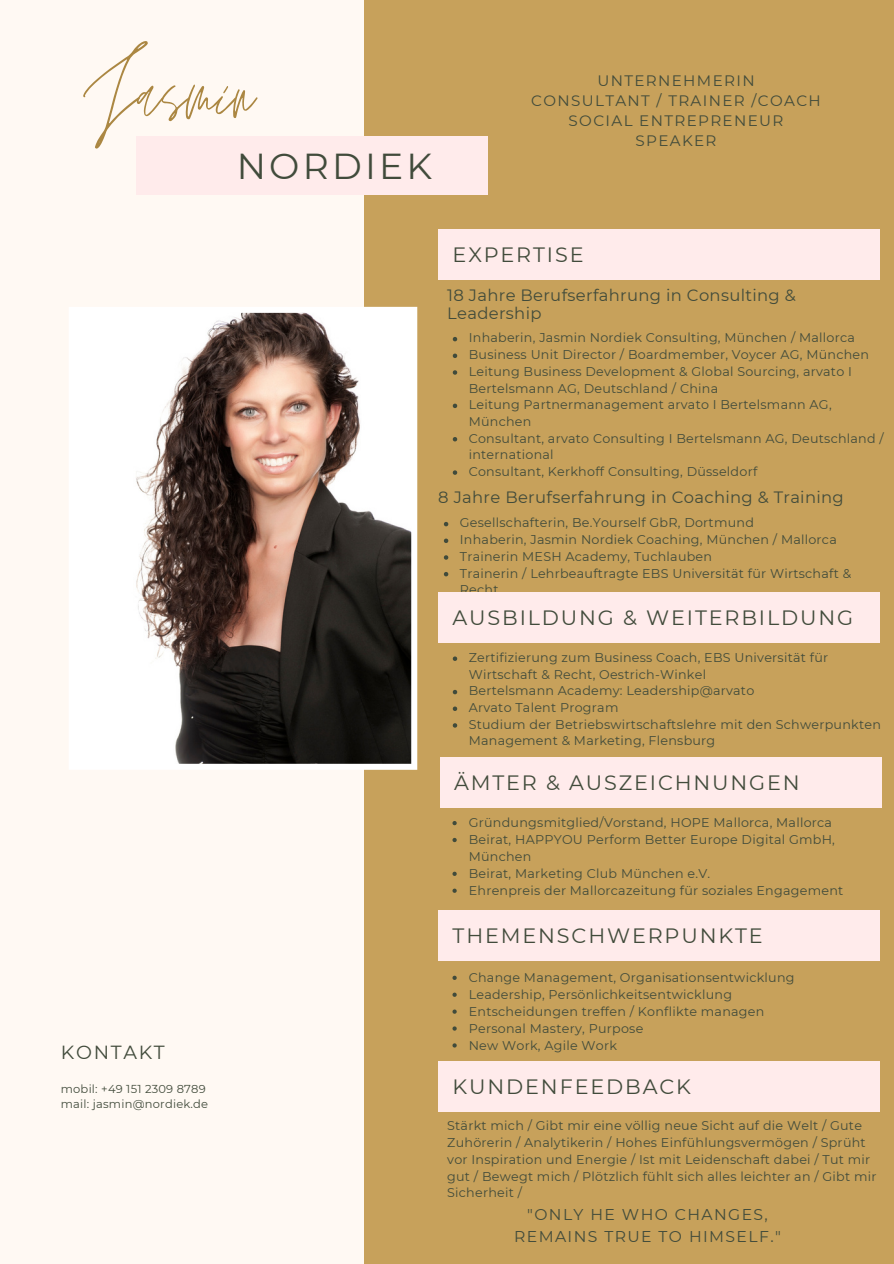
<style>
.page{position:relative;width:894px;height:1264px;background:#fff}
.page>*{position:absolute;margin:0;border:0;box-sizing:border-box;transform-origin:0 0}
.t1{font:106.35px "Jonathan";color:#ab8742}
.t2{font:36px "Montserrat";letter-spacing:.09em;color:#414b3b}
.t3{font:20.7px "Montserrat";letter-spacing:.09em;color:#414b3b}
.t4{font:19.05px "Montserrat";letter-spacing:.09em;color:#414b3b}
.t5{font:16.35px/18.8px "Montserrat";letter-spacing:.02em;color:#414b3b}
.t6{font:15.6px "Montserrat";letter-spacing:.09em;color:#414b3b}
.t7{font:15.15px "Montserrat";letter-spacing:.09em;color:#414b3b}
.t8{font:12.6px/16.6px "Montserrat";letter-spacing:.02em;color:#414b3b}
.t9{font:11.55px "Montserrat";letter-spacing:.02em;color:#414b3b}
</style>
<div class="page">
<div style="left:0;top:0;width:893px;height:1263px;background:#fff9f3"></div>
<div style="left:364px;top:0;width:529px;height:1263px;background:#c7a15b"></div>
<svg style="left:69px;top:307px;width:348px;height:462px"></svg>
<div style="left:136px;top:137px;width:351px;height:58px;background:#ffebeb"></div>
<div style="left:438px;top:229px;width:441px;height:51px;background:#ffebeb"></div>
<svg style="left:452px;top:337px;width:5px;height:4px"></svg>
<svg style="left:452px;top:353px;width:5px;height:5px"></svg>
<svg style="left:452px;top:370px;width:5px;height:5px"></svg>
<svg style="left:452px;top:403px;width:5px;height:5px"></svg>
<svg style="left:452px;top:437px;width:5px;height:4px"></svg>
<svg style="left:452px;top:470px;width:5px;height:5px"></svg>
<svg style="left:443px;top:522px;width:5px;height:4px"></svg>
<svg style="left:443px;top:538px;width:5px;height:5px"></svg>
<svg style="left:443px;top:555px;width:5px;height:4px"></svg>
<svg style="left:443px;top:572px;width:5px;height:4px"></svg>
<div style="left:438px;top:592px;width:441px;height:51px;background:#ffebeb"></div>
<svg style="left:452px;top:656px;width:5px;height:5px"></svg>
<svg style="left:452px;top:690px;width:5px;height:4px"></svg>
<svg style="left:452px;top:706px;width:5px;height:5px"></svg>
<svg style="left:452px;top:723px;width:5px;height:4px"></svg>
<div style="left:438px;top:910px;width:441px;height:51px;background:#ffebeb"></div>
<svg style="left:452px;top:975px;width:4px;height:4px"></svg>
<svg style="left:452px;top:992px;width:4px;height:4px"></svg>
<svg style="left:452px;top:1009px;width:4px;height:4px"></svg>
<svg style="left:452px;top:1026px;width:4px;height:4px"></svg>
<svg style="left:452px;top:1043px;width:4px;height:4px"></svg>
<div style="left:438px;top:1061px;width:441px;height:50px;background:#ffebeb"></div>
<div style="left:439px;top:757px;width:442px;height:50px;background:#ffebeb"></div>
<svg style="left:452px;top:821px;width:4px;height:4px"></svg>
<svg style="left:452px;top:837px;width:4px;height:5px"></svg>
<svg style="left:452px;top:871px;width:4px;height:5px"></svg>
<svg style="left:452px;top:888px;width:4px;height:4px"></svg>
<p class="t1" style="left:83px;top:36px;width:173px">Jasmin</p>
<p class="t2" style="left:236px;top:144px;width:197px">NORDIEK</p>
<p class="t7" style="left:597px;top:71px;width:159px">UNTERNEHMERIN</p>
<p class="t7" style="left:531px;top:91px;width:291px">CONSULTANT / TRAINER /COACH</p>
<p class="t7" style="left:568px;top:111px;width:216px">SOCIAL ENTREPRENEUR</p>
<p class="t7" style="left:635px;top:132px;width:82px">SPEAKER</p>
<p class="t3" style="left:452px;top:242px;width:132px">EXPERTISE</p>
<p class="t5" style="left:447px;top:285px;width:350px">18 Jahre Berufserfahrung in Consulting &amp;<br>Leadership</p>
<p class="t8" style="left:468px;top:329px;width:387px">Inhaberin, Jasmin Nordiek Consulting, München / Mallorca</p>
<p class="t8" style="left:468px;top:346px;width:402px">Business Unit Director / Boardmember, Voycer AG, München</p>
<p class="t8" style="left:468px;top:363px;width:384px">Leitung Business Development &amp; Global Sourcing, arvato I<br>Bertelsmann AG, Deutschland / China</p>
<p class="t8" style="left:468px;top:396px;width:364px">Leitung Partnermanagement arvato I Bertelsmann AG,<br>München</p>
<p class="t8" style="left:468px;top:430px;width:416px">Consultant, arvato Consulting I Bertelsmann AG, Deutschland / international</p>
<p class="t8" style="left:468px;top:463px;width:290px">Consultant, Kerkhoff Consulting, Düsseldorf</p>
<p class="t5" style="left:438px;top:487px;width:407px">8 Jahre Berufserfahrung in Coaching &amp; Training</p>
<p class="t8" style="left:459px;top:514px;width:295px">Gesellschafterin, Be.Yourself GbR, Dortmund</p>
<p class="t8" style="left:459px;top:531px;width:378px">Inhaberin, Jasmin Nordiek Coaching, München / Mallorca</p>
<p class="t8" style="left:459px;top:548px;width:254px">Trainerin MESH Academy, Tuchlauben</p>
<p class="t8" style="left:459px;top:564px;width:392px">Trainerin / Lehrbeauftragte EBS Universität für Wirtschaft &amp;<br>Recht</p>
<p class="t3" style="left:452px;top:605px;width:402px">AUSBILDUNG &amp; WEITERBILDUNG</p>
<p class="t8" style="left:468px;top:649px;width:361px">Zertifizierung zum Business Coach, EBS Universität für<br>Wirtschaft &amp; Recht, Oestrich-Winkel</p>
<p class="t8" style="left:468px;top:682px;width:287px">Bertelsmann Academy: Leadership@arvato</p>
<p class="t8" style="left:468px;top:699px;width:151px">Arvato Talent Program</p>
<p class="t8" style="left:468px;top:716px;width:413px">Studium der Betriebswirtschaftslehre mit den Schwerpunkten<br>Management &amp; Marketing, Flensburg</p>
<p class="t3" style="left:454px;top:770px;width:347px">ÄMTER &amp; AUSZEICHNUNGEN</p>
<p class="t8" style="left:468px;top:814px;width:365px">Gründungsmitglied/Vorstand, HOPE Mallorca, Mallorca</p>
<p class="t8" style="left:468px;top:831px;width:367px">Beirat, HAPPYOU Perform Better Europe Digital GmbH,<br>München</p>
<p class="t8" style="left:468px;top:865px;width:243px">Beirat, Marketing Club München e.V.</p>
<p class="t8" style="left:468px;top:882px;width:376px">Ehrenpreis der Mallorcazeitung für soziales Engagement</p>
<p class="t4" style="left:61px;top:1040px;width:105px">KONTAKT</p>
<p class="t9" style="left:61px;top:1081px;width:146px">mobil: +49 151 2309 8789</p>
<p class="t9" style="left:61px;top:1097px;width:149px">mail: jasmin@nordiek.de</p>
<p class="t3" style="left:452px;top:922px;width:311px">THEMENSCHWERPUNKTE</p>
<p class="t8" style="left:468px;top:969px;width:327px">Change Management, Organisationsentwicklung</p>
<p class="t8" style="left:468px;top:986px;width:265px">Leadership, Persönlichkeitsentwicklung</p>
<p class="t8" style="left:468px;top:1003px;width:297px">Entscheidungen treffen / Konflikte managen</p>
<p class="t8" style="left:468px;top:1019px;width:176px">Personal Mastery, Purpose</p>
<p class="t8" style="left:468px;top:1036px;width:150px">New Work, Agile Work</p>
<p class="t3" style="left:452px;top:1073px;width:240px">KUNDENFEEDBACK</p>
<p class="t8" style="left:447px;top:1116px;width:430px">Stärkt mich / Gibt mir eine völlig neue Sicht auf die Welt / Gute Zuhörerin / Analytikerin / Hohes Einfühlungsvermögen / Sprüht vor Inspiration und Energie / Ist mit Leidenschaft dabei / Tut mir gut / Bewegt mich / Plötzlich fühlt sich alles leichter an / Gibt mir Sicherheit /</p>
<p class="t6" style="left:527px;top:1204px;width:242px">"ONLY HE WHO CHANGES,</p>
<p class="t6" style="left:514px;top:1226px;width:268px">REMAINS TRUE TO HIMSELF."</p>
</div>
